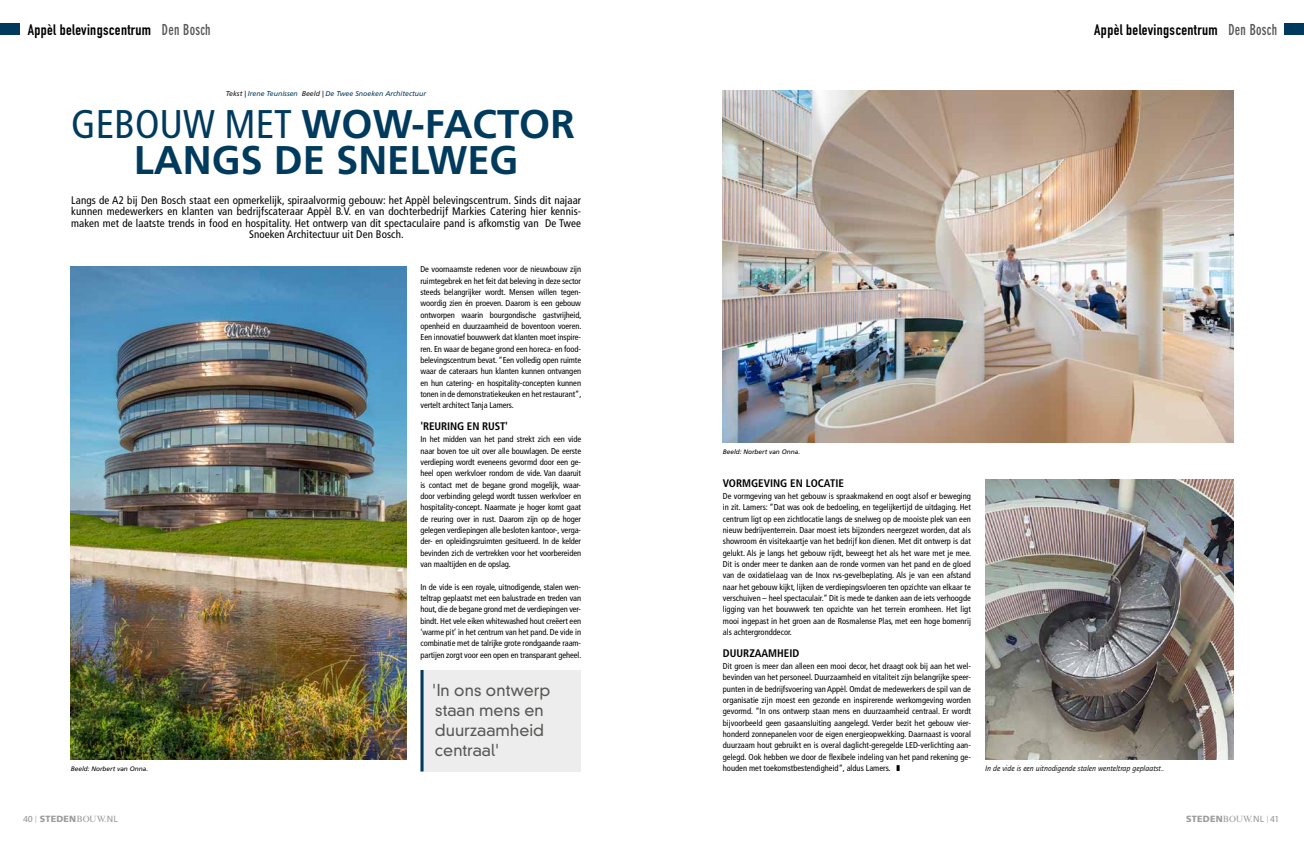
<style>
.page{position:relative;width:1304px;height:842px;background:#fff}
.page>*{position:absolute;margin:0;border:0;box-sizing:border-box;transform-origin:0 0}
.t1{font:700 40px/36px "Frutiger LT Std";color:#003a5d;text-align:center}
.t2{font:300 16px/20px "DIN Neuzeit Grotesk Std";color:#575756}
.t3{font:15px "DIN Engschrift Std";letter-spacing:.02em;color:#000;scale:1.04 1}
.t4{font:condensed 11px/11.3px "Frutiger LT Std";letter-spacing:.01em;color:#000;text-align:center}
.t5{font:700 condensed 11px "Frutiger LT Std";color:#000}
.t6{font:900 9px "Frutiger LT Std";letter-spacing:.02em;color:#9d9d9c}
.t7{font:condensed 8.5px/11.3px "Frutiger LT Std";letter-spacing:-.01em;color:#000;text-align:justify}
.t8{font:italic 8px "Quay Sans ITC Std";color:#000}
.t9{font:italic 7px "Frutiger LT Std";color:#003a5d}
.t10{font:italic 6.5px "Frutiger LT Std";color:#000}
.s1{font-family:"DIN Neuzeit Grotesk Std";font-weight:700;font-stretch:condensed;color:#575756}
.s2{color:#121212}
.s3{font-weight:400;font-stretch:condensed}
.s4{font-family:"Quay Sans ITC Std";font-weight:500}
.s5{font-family:"Quay Sans ITC Std";font-weight:400;font-size:7px}
.s6{font-family:"Times New Roman MT Std";font-weight:400}
.s7{font-weight:400}
</style>
<div class="page">
<div style="left:1284px;top:24px;width:20px;height:11px;background:#003a5d"></div>
<div style="left:0;top:24px;width:20px;height:11px;background:#003a5d"></div>
<img style="left:71px;top:266px;width:335px;height:494px">
<div style="left:420px;top:670px;width:161px;height:101px;background:#ededed"></div>
<hr style="left:421px;top:670px;width:3px;height:101px;background:#003a5d">
<img style="left:723px;top:91px;width:510px;height:351px">
<img style="left:985px;top:479px;width:248px;height:281px">
<h3 class="t3" style="left:28px;top:21px;width:177px">Appèl belevingscentrum <span class="s1">Den Bosch</span></h3>
<h3 class="t3" style="left:1094px;top:21px;width:177px">Appèl belevingscentrum <span class="s1">Den Bosch</span></h3>
<p class="t9" style="left:226px;top:89px;width:202px"><span class="s2">Tekst |</span> Irene Teunissen <span class="s2">Beeld |</span> De Twee Snoeken Architectuur</p>
<h1 class="t1" style="left:71px;top:106px;width:505px"><span class="s3">GEBOUW MET</span> WOW-FACTOR<br>LANGS DE SNELWEG</h1>
<p class="t4" style="left:71px;top:195px;width:511px">Langs de A2 bij Den Bosch staat een opmerkelijk, spiraalvormig gebouw: het Appèl belevingscentrum. Sinds dit najaar kunnen medewerkers en klanten van bedrijfscateraar Appèl B.V. en van dochterbedrijf Markies Catering hier kennis&shy;maken met de laatste trends in food en hospitality. Het ontwerp van dit spectaculaire pand is afkomstig van De Twee Snoeken Architectuur uit Den Bosch.</p>
<p class="t7" style="left:420px;top:264px;width:162px">De voornaamste redenen voor de nieuwbouw zijn ruimtegebrek en het feit dat beleving in deze sector steeds belangrijker wordt. Mensen willen tegen&shy;woordig zien én proeven. Daarom is een gebouw ontworpen waarin bourgondische gastvrijheid, openheid en duurzaamheid de boventoon voeren.<br>Een innovatief bouwwerk dat klanten moet inspire&shy;ren. En waar de begane grond een horeca- en food&shy;belevingscentrum bevat. “Een volledig open ruimte waar de cateraars hun klanten kunnen ontvangen en hun catering- en hospitality-concepten kunnen tonen in de demonstratiekeuken en het restaurant”, vertelt architect Tanja Lamers.</p>
<p class="t5" style="left:420px;top:420px;width:89px">'REURING EN RUST'</p>
<p class="t7" style="left:420px;top:434px;width:162px">In het midden van het pand strekt zich een vide naar boven toe uit over alle bouwlagen. De eerste verdieping wordt eveneens gevormd door een ge&shy;heel open werkvloer rondom de vide. Van daaruit is contact met de begane grond mogelijk, waar&shy;door verbinding gelegd wordt tussen werkvloer en hospitality-concept. Naarmate je hoger komt gaat de reuring over in rust. Daarom zijn op de hoger gelegen verdiepingen alle besloten kantoor-, verga&shy;der- en opleidingsruimten gesitueerd. In de kelder bevinden zich de vertrekken voor het voorbereiden van maaltijden en de opslag.</p>
<p class="t7" style="left:420px;top:581px;width:162px">In de vide is een royale, uitnodigende, stalen wen&shy;teltrap geplaatst met een balustrade en treden van hout, die de begane grond met de verdiepingen ver&shy;bindt. Het vele eiken whitewashed hout creëert een ‘warme pit’ in het centrum van het pand. De vide in combinatie met de talrijke grote rondgaande raam&shy;partijen zorgt voor een open en transparant geheel.</p>
<h2 class="t2" style="left:432px;top:681px;width:120px">'In ons ontwerp staan mens en duurzaamheid centraal'</h2>
<p class="t10" style="left:723px;top:447px;width:79px">Beeld: Norbert van Onna.</p>
<p class="t5" style="left:723px;top:476px;width:123px">VORMGEVING EN LOCATIE</p>
<p class="t7" style="left:723px;top:490px;width:250px">De vormgeving van het gebouw is spraakmakend en oogt alsof er beweging in zit. Lamers: “Dat was ook de bedoeling, en tegelijkertijd de uitdaging. Het centrum ligt op een zichtlocatie langs de snelweg op de mooiste plek van een nieuw bedrijventerrein. Daar moest iets bijzonders neergezet worden, dat als showroom én visitekaartje van het bedrijf kon dienen. Met dit ontwerp is dat gelukt. Als je langs het gebouw rijdt, beweegt het als het ware met je mee.<br>Dit is onder meer te danken aan de ronde vormen van het pand en de gloed van de oxidatielaag van de Inox rvs-gevelbeplating. Als je van een afstand naar het gebouw kijkt, lijken de verdiepingsvloeren ten opzichte van elkaar te verschuiven – heel spectaculair.” Dit is mede te danken aan de iets verhoogde ligging van het bouwwerk ten opzichte van het terrein eromheen. Het ligt mooi ingepast in het groen aan de Rosmalense Plas, met een hoge bomenrij als achtergronddecor.</p>
<p class="t5" style="left:723px;top:646px;width:78px">DUURZAAMHEID</p>
<p class="t7" style="left:723px;top:660px;width:250px">Dit groen is meer dan alleen een mooi decor, het draagt ook bij aan het wel&shy;bevinden van het personeel. Duurzaamheid en vitaliteit zijn belangrijke speer&shy;punten in de bedrijfsvoering van Appèl. Omdat de medewerkers de spil van de organisatie zijn moest een gezonde en inspirerende werkomgeving worden gevormd. “In ons ontwerp staan mens en duurzaamheid centraal. Er wordt bijvoorbeeld geen gasaansluiting aangelegd. Verder bezit het gebouw vier&shy;honderd zonnepanelen voor de eigen energieopwekking. Daarnaast is vooral duurzaam hout gebruikt en is overal daglicht-geregelde LED-verlichting aan&shy;gelegd. Ook hebben we door de flexibele indeling van het pand rekening ge-</p>
<p class="t10" style="left:71px;top:765px;width:79px">Beeld: Norbert van Onna.</p>
<p class="t7" style="left:723px;top:762px;width:179px">houden met toekomstbestendigheid”, aldus Lamers. ❚</p>
<p class="t8" style="left:985px;top:764px;width:181px">In de vide is een uitnodigende stalen wenteltrap geplaatst..</p>
<p class="t6" style="left:23px;top:813px;width:97px"><span class="s4">40</span> <span class="s5">|</span> STEDEN<span class="s6">BOUW.</span><span class="s7">NL</span></p>
<p class="t6" style="left:1186px;top:813px;width:95px">STEDEN<span class="s6">BOUW.</span><span class="s7">NL</span> <span class="s5">|</span> <span class="s4">41</span></p>
</div>
